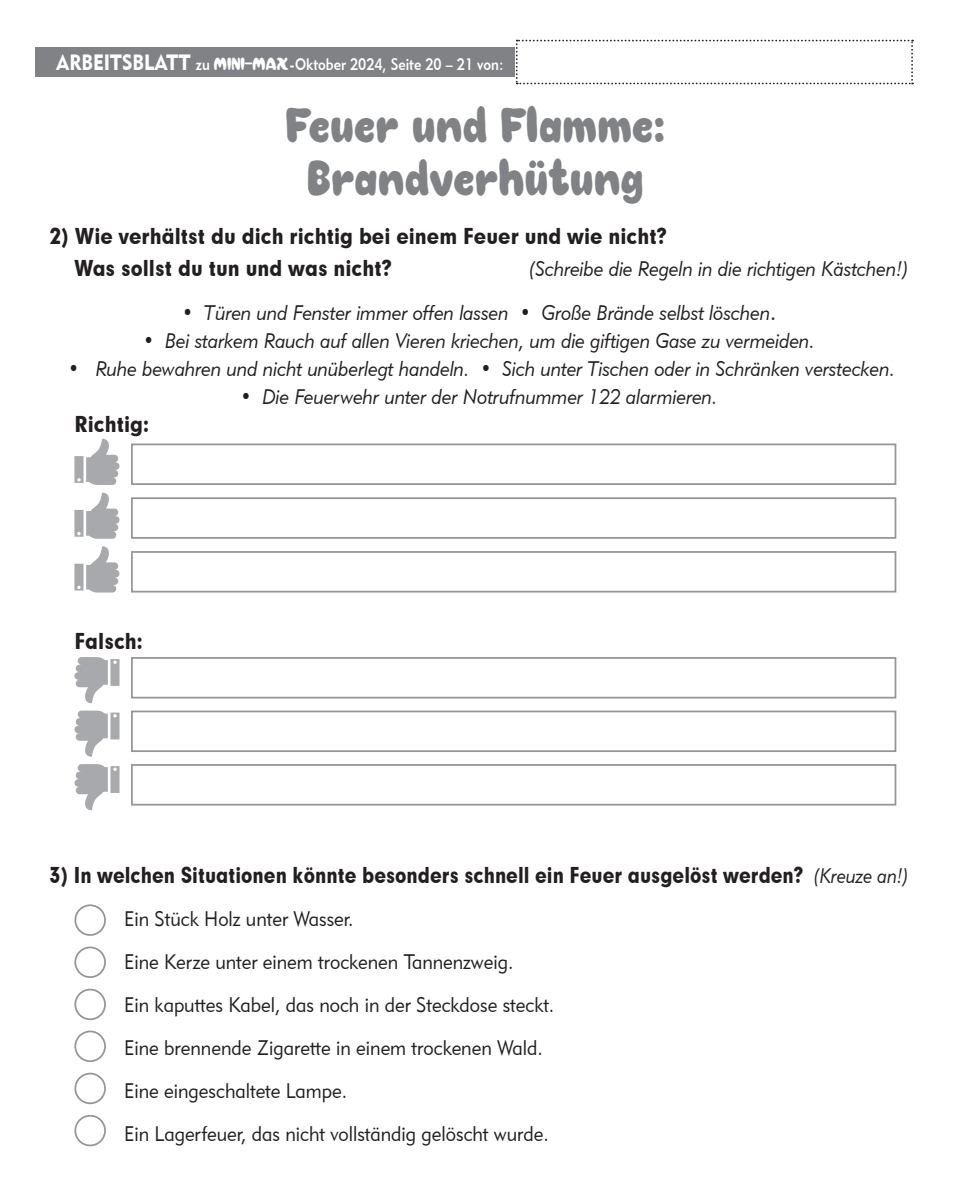
<style>
.page{position:relative;width:958px;height:1191px;background:#fff}
.page>*{position:absolute;margin:0;border:0;box-sizing:border-box;transform-origin:0 0}
.t1{font:48.12px/52.5px "Choko Plain";color:#808285;text-align:center}
.t2{font:21px "Geometric 415 BT Lite Italic A";color:#231f20;scale:.9 1}
.t3{font:21px/42.9px "Geometric 415 BT Lite A";color:#231f20;scale:.9 1}
.t4{font:21px/31.5px "Geometric 706 BT Black B";color:#231f20;scale:.9 1}
.t5{font:21px "Geometric 706 BT Black B";color:#231f20;scale:.85 1}
.t6{font:16.45px "Geometric 415 BT Medium A";color:#fff;scale:.86 1}
.s1{font-family:"Geometric 415 BT Black A";font-size:22.05px}
.s2{font-family:"Crescent Plain"}
.s3{font-family:"Geometric 415 BT Medium A"}
.s4{font-family:"Geometric 415 BT Lite Italic A"}
</style>
<div class="page">
<div style="left:35px;top:47px;width:600px;height:30px;background:#808285"></div>
<svg style="left:516px;top:40px;width:397px;height:44px"></svg>
<div style="left:74px;top:946px;width:32px;height:32px;border:2px solid #939598;border-radius:50%"></div>
<div style="left:74px;top:1072px;width:32px;height:32px;border:2px solid #939598;border-radius:50%"></div>
<div style="left:74px;top:904px;width:32px;height:32px;border:2px solid #939598;border-radius:50%"></div>
<div style="left:74px;top:1030px;width:32px;height:32px;border:2px solid #939598;border-radius:50%"></div>
<div style="left:74px;top:988px;width:32px;height:32px;border:2px solid #939598;border-radius:50%"></div>
<div style="left:74px;top:1114px;width:32px;height:32px;border:2px solid #939598;border-radius:50%"></div>
<div style="left:131px;top:443px;width:765px;height:42px;background:#fff;border:2px solid #939598"></div>
<svg style="left:74px;top:439px;width:45px;height:46px"></svg>
<div style="left:131px;top:497px;width:765px;height:42px;background:#fff;border:2px solid #939598"></div>
<svg style="left:74px;top:492px;width:45px;height:47px"></svg>
<div style="left:131px;top:551px;width:765px;height:41px;background:#fff;border:2px solid #939598"></div>
<svg style="left:74px;top:546px;width:45px;height:46px"></svg>
<div style="left:131px;top:657px;width:765px;height:41px;background:#fff;border:2px solid #939598"></div>
<svg style="left:74px;top:657px;width:45px;height:46px"></svg>
<div style="left:131px;top:710px;width:765px;height:42px;background:#fff;border:2px solid #939598"></div>
<svg style="left:74px;top:710px;width:45px;height:47px"></svg>
<div style="left:131px;top:764px;width:765px;height:41px;background:#fff;border:2px solid #939598"></div>
<svg style="left:74px;top:764px;width:45px;height:46px"></svg>
<p class="t6" style="left:57px;top:54px;width:521px"><span class="s1">ARBEITSBLATT</span> zu <span class="s2">MINI-MAX</span>-Oktober 2024, Seite 20 – 21 von:</p>
<h1 class="t1" style="left:286px;top:101px;width:381px">Feuer und Flamme:<br>Brandverhütung</h1>
<p class="t4" style="left:74px;top:220px;width:659px;text-indent:-25px">2) Wie verhältst du dich richtig bei einem Feuer und wie nicht?<br>Was sollst du tun und was nicht?</p>
<p class="t2" style="left:529px;top:255px;width:422px">(Schreibe die Regeln in die richtigen Kästchen!)</p>
<p class="t2" style="left:182px;top:299px;width:661px"><span class="s3">•</span> Türen und Fenster immer offen lassen <span class="s3">•</span> Große Brände selbst löschen<span class="s3">.</span></p>
<p class="t2" style="left:143px;top:327px;width:748px"><span class="s3">•</span> Bei starkem Rauch auf allen Vieren kriechen, um die giftigen Gase zu vermeiden.</p>
<p class="t2" style="left:68px;top:355px;width:920px"><span class="s3">•</span> Ruhe bewahren und nicht unüberlegt handeln. <span class="s3">•</span> Sich unter Tischen oder in Schränken verstecken.</p>
<p class="t2" style="left:240px;top:383px;width:531px"><span class="s3">•</span> Die Feuerwehr unter der Notrufnummer 122 alarmieren.</p>
<p class="t4" style="left:74px;top:407px;width:84px">Richtig:</p>
<p class="t4" style="left:74px;top:624px;width:77px">Falsch:</p>
<p class="t5" style="left:50px;top:861px;width:1011px">3) In welchen Situationen könnte besonders schnell ein Feuer ausgelöst werden? <span class="s4">(Kreuze an!)</span></p>
<p class="t3" style="left:124px;top:897px;width:479px">Ein Stück Holz unter Wasser.<br>Eine Kerze unter einem trockenen Tannenzweig.<br>Ein kaputtes Kabel, das noch in der Steckdose steckt.<br>Eine brennende Zigarette in einem trockenen Wald.<br>Eine eingeschaltete Lampe.<br>Ein Lagerfeuer, das nicht vollständig gelöscht wurde.</p>
</div>
